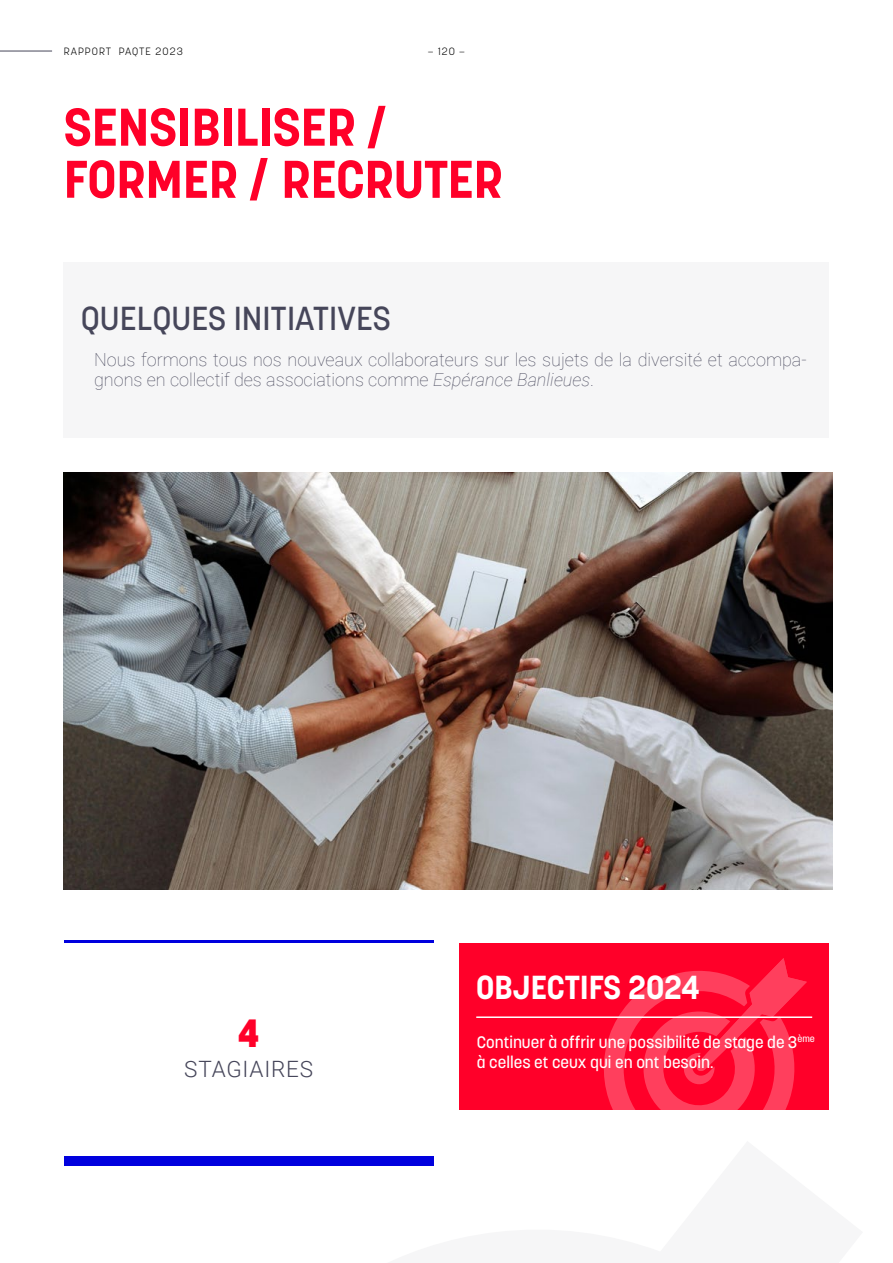
<style>
.page{position:relative;width:893px;height:1263px;background:#fff}
.page>*{position:absolute;margin:0;border:0;box-sizing:border-box;transform-origin:0 0}
.t1{font:700 52.5px/52.2px "Korolev";color:#ff0029}
.t2{font:800 39px "Korolev";color:#ff0029}
.t3{font:500 33px "Korolev";color:#46465a}
.t4{font:700 33px "Korolev";color:#fff}
.t5{font:300 22.5px "Roboto";letter-spacing:.035em;color:#46465a}
.t6{font:100 18px/19.5px "Roboto";color:#46465a}
.t7{font:500 16.5px/19.8px "Korolev";color:#fff}
.t8{font:300 10.5px "Korolev";letter-spacing:.1em;color:#000}
.s1{font-style:italic}
</style>
<div class="page">
<hr style="left:0;top:51px;width:52px;height:1px;background:#46465a">
<div style="left:64px;top:262px;width:765px;height:175px;background:#f6f6f7"></div>
<div style="left:459px;top:943px;width:370px;height:166px;background:#ff0029"></div>
<hr style="left:476px;top:1016px;width:336px;height:2px;background:#fff">
<hr style="left:64px;top:940px;width:370px;height:2px;background:#0000de">
<div style="left:64px;top:1156px;width:370px;height:10px;background:#0000de"></div>
<svg style="left:594px;top:958px;width:213px;height:152px"></svg>
<img style="left:64px;top:472px;width:768px;height:417px">
<p class="t8" style="left:64px;top:44px;width:120px">RAPPORT PAQTE 2023</p>
<p class="t8" style="left:428px;top:44px;width:39px">— 120 —</p>
<h1 class="t1" style="left:64px;top:101px;width:441px">SENSIBILISER /<br>FORMER / RECRUTER</h1>
<h3 class="t3" style="left:81px;top:298px;width:312px">QUELQUES INITIATIVES</h3>
<p class="t6" style="left:94px;top:349px;width:714px">Nous formons tous nos nouveaux collaborateurs sur les sujets de la diversité et accompa&shy;gnons en collectif des associations comme <span class="s1">Espérance Banlieues</span>.</p>
<h2 class="t2" style="left:238px;top:1009px;width:23px">4</h2>
<p class="t5" style="left:184px;top:1053px;width:130px">STAGIAIRES</p>
<h3 class="t4" style="left:476px;top:967px;width:225px">OBJECTIFS 2024</h3>
<p class="t7" style="left:477px;top:1032px;width:340px">Continuer à offrir une possibilité de stage de 3<sup>ème </sup>à celles et ceux qui en ont besoin.</p>
</div>
